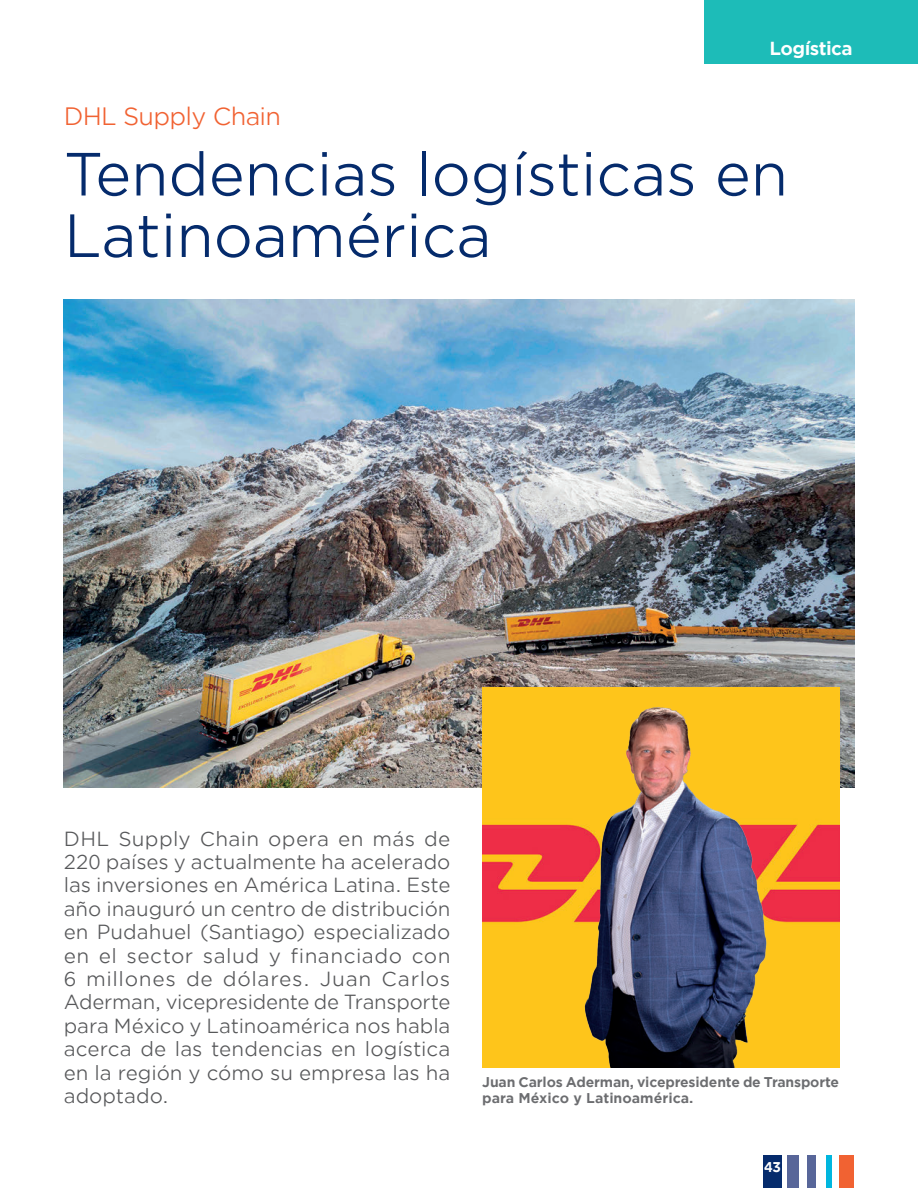
<style>
.page{position:relative;width:918px;height:1188px;background:#fff}
.page>*{position:absolute;margin:0;border:0;box-sizing:border-box;transform-origin:0 0}
.t1{font:58.5px/61.5px "Gotham Office";letter-spacing:-.01em;color:#052b6c}
.t2{font:24px "Gotham Office";letter-spacing:-.03em;color:#f16232}
.t3{font:19.5px/23.4px "Gotham Office";color:#57585a;text-align:justify}
.t4{font:700 18px "Gotham Office";letter-spacing:-.03em;color:#fff}
.t5{font:700 13.5px/16.2px "Gotham Office";letter-spacing:-.015em;color:#6c6d70}
.t6{font:700 13.5px "Gotham Office";color:#fff}
</style>
<div class="page">
<div style="left:839px;top:1155px;width:15px;height:33px;background:#f16232"></div>
<div style="left:827px;top:1155px;width:5px;height:33px;background:#00b6de"></div>
<div style="left:807px;top:1155px;width:8px;height:33px;background:#586699"></div>
<div style="left:787px;top:1155px;width:11px;height:33px;background:#586699"></div>
<div style="left:764px;top:1155px;width:18px;height:33px;background:#052b6c"></div>
<div style="left:704px;top:0;width:214px;height:64px;background:#1dbcb8"></div>
<img style="left:64px;top:300px;width:790px;height:487px">
<img style="left:482px;top:688px;width:357px;height:379px">
<img style="left:530px;top:688px;width:256px;height:379px">
<p class="t4" style="left:769px;top:36px;width:85px">Logística</p>
<p class="t2" style="left:64px;top:101px;width:219px">DHL Supply Chain</p>
<h1 class="t1" style="left:64px;top:142px;width:726px">Tendencias logísticas en<br>Latinoamérica</h1>
<p class="t3" style="left:64px;top:826px;width:388px">DHL Supply Chain opera en más de 220 países y actualmente ha acelerado las inversiones en América Latina. Este año inauguró un centro de distribución en Pudahuel (Santiago) especializado en el sector salud y financiado con 6 millones de dólares. Juan Carlos Aderman, vicepresidente de Transporte para México y Latinoamérica nos habla acerca de las tendencias en logística en la región y cómo su empresa las ha adoptado.</p>
<p class="t5" style="left:482px;top:1074px;width:358px">Juan Carlos Aderman, vicepresidente de Transporte para México y Latinoamérica.</p>
<p class="t6" style="left:764px;top:1157px;width:19px">43</p>
</div>
